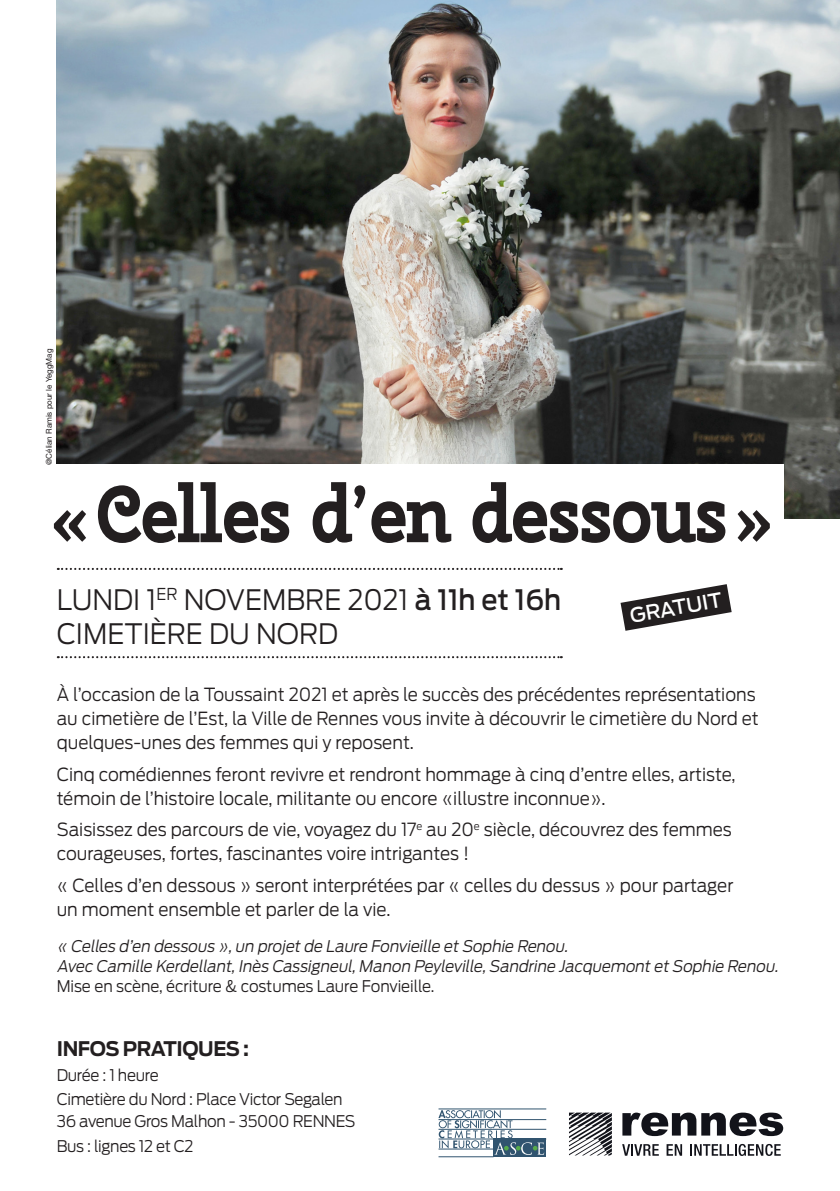
<style>
.page{position:relative;width:840px;height:1191px;background:#fff}
.page>*{position:absolute;margin:0;border:0;box-sizing:border-box;transform-origin:0 0}
.t1{font:700 80px "Cherry Swash";letter-spacing:-.03em;color:#231f20;scale:.91 1}
.t2{font:300 28px/34px "Antenna";color:#231f20;scale:.95 1}
.t3{font:700 20px "Antenna";letter-spacing:-.025em;color:#231f20;scale:.95 1}
.t4{font:500 20px "Antenna";color:#fff}
.t5{font:300 18px/24px "Antenna";color:#231f20;scale:.95 1}
.t6{font:italic 300 16px/20px "Antenna";color:#231f20;scale:.95 1}
.t7{font:300 16px/24.8px "Antenna";letter-spacing:-.02em;color:#231f20;scale:.95 1}
.t8{font:8px "Helvetica Neue";color:#231f20}
.s1{font-weight:500}
</style>
<div class="page">
<img style="left:57px;top:0;width:782px;height:518px">
<div style="left:0;top:463px;width:782px;height:90px;background:#fff"></div>
<svg style="left:58px;top:568px;width:503px;height:2px"></svg>
<svg style="left:58px;top:656px;width:503px;height:2px"></svg>
<svg style="left:569px;top:1112px;width:42px;height:43px"></svg>
<svg style="left:622px;top:1112px;width:160px;height:24px"></svg>
<svg style="left:622px;top:1144px;width:36px;height:11px"></svg>
<svg style="left:666px;top:1144px;width:15px;height:11px"></svg>
<svg style="left:690px;top:1144px;width:90px;height:12px"></svg>
<svg style="left:620px;top:584px;width:111px;height:47px"></svg>
<hr style="left:438px;top:1108px;width:108px;height:1px;background:#31546f">
<hr style="left:438px;top:1119px;width:108px;height:1px;background:#31546f">
<hr style="left:438px;top:1129px;width:108px;height:1px;background:#31546f">
<hr style="left:438px;top:1156px;width:55px;height:1px;background:#31546f">
<svg style="left:493px;top:1138px;width:53px;height:19px"></svg>
<svg style="left:438px;top:1110px;width:106px;height:44px"></svg>
<p class="t8" style="left:44px;top:465px;width:118px;rotate:-90deg">@Célian Ramis pour le YeggMag</p>
<h1 class="t1" style="left:50px;top:460px;width:797px">«Celles d’en dessous»</h1>
<h2 class="t2" style="left:57px;top:582px;width:532px">LUNDI 1<sup>ER</sup> NOVEMBRE 2021 <span class="s1">à 11h et 16h<br></span>CIMETIÈRE DU NORD</h2>
<p class="t5" style="left:57px;top:682px;width:740px">À l’occasion de la Toussaint 2021 et après le succès des précédentes représentations au cimetière de l’Est, la Ville de Rennes vous invite à découvrir le cimetière du Nord et quelques-unes des femmes qui y reposent.</p>
<p class="t5" style="left:57px;top:762px;width:715px">Cinq comédiennes feront revivre et rendront hommage à cinq d’entre elles, artiste, témoin de l’histoire locale, militante ou encore «illustre inconnue».</p>
<p class="t5" style="left:57px;top:818px;width:711px">Saisissez des parcours de vie, voyagez du 17<sup>e</sup> au 20<sup>e</sup> siècle, découvrez des femmes courageuses, fortes, fascinantes voire intrigantes !</p>
<p class="t5" style="left:57px;top:874px;width:713px">« Celles d’en dessous » seront interprétées par « celles du dessus » pour partager un moment ensemble et parler de la vie.</p>
<p class="t6" style="left:57px;top:936px;width:763px">« Celles d’en dessous »,un projetde Laure Fonvieille etSophie Renou.<br>Avec Camille Kerdellant,Inès Cassigneul,Manon Peyleville,Sandrine JacquemontetSophie Renou.</p>
<p class="t7" style="left:57px;top:974px;width:399px">Mise en scène, écriture &amp; costumes Laure Fonvieille.</p>
<p class="t4" style="left:627px;top:604px;width:95px;rotate:-10deg">GRATUIT</p>
<p class="t3" style="left:57px;top:1036px;width:204px">INFOS PRATIQUES :</p>
<p class="t7" style="left:57px;top:1062px;width:302px">Durée : 1 heure<br>Cimetière du Nord : Place Victor Segalen</p>
<p class="t7" style="left:57px;top:1109px;width:316px">36 avenue Gros Malhon - 35000 RENNES<br>Bus : lignes 12 et C2</p>
</div>
